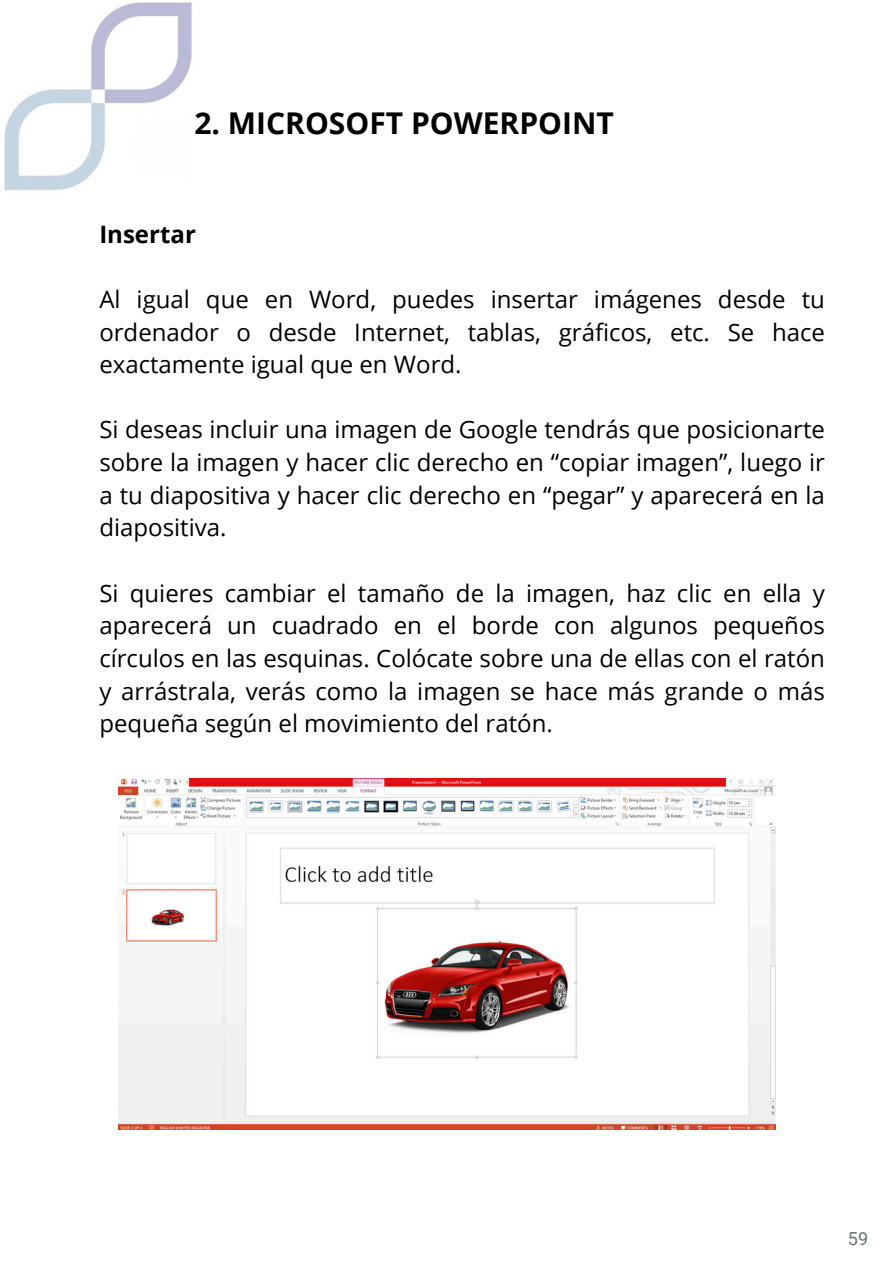
<style>
.page{position:relative;width:893px;height:1264px;background:#fff}
.page>*{position:absolute;margin:0;border:0;box-sizing:border-box;transform-origin:0 0}
.t1{font:700 30px "Open Sans";color:#000}
.t2{font:24px/32.7px "Open Sans";color:#000;text-align:justify}
.t3{font:700 24px "Open Sans";color:#000}
.t4{font:18px "Roboto";color:#667867}
</style>
<div class="page">
<img style="left:4px;top:3px;width:188px;height:188px">
<img style="left:118px;top:778px;width:657px;height:351px">
<p class="t1" style="left:194px;top:102px;width:421px">2. MICROSOFT POWERPOINT</p>
<p class="t3" style="left:99px;top:217px;width:98px">Insertar</p>
<h1 class="t2" style="left:99px;top:282px;width:727px">Al igual que en Word, puedes insertar imágenes desde tu ordenador o desde Internet, tablas, gráficos, etc. Se hace exactamente igual que en Word.</h1>
<h2 class="t2" style="left:99px;top:413px;width:727px">Si deseas incluir una imagen de Google tendrás que posicionarte sobre la imagen y hacer clic derecho en “copiar imagen”, luego ir a tu diapositiva y hacer clic derecho en “pegar” y aparecerá en la diapositiva.</h2>
<p class="t2" style="left:99px;top:576px;width:727px">Si quieres cambiar el tamaño de la imagen, haz clic en ella y aparecerá un cuadrado en el borde con algunos pequeños círculos en las esquinas. Colócate sobre una de ellas con el ratón y arrástrala, verás como la imagen se hace más grande o más pequeña según el movimiento del ratón.</p>
<p class="t4" style="left:847px;top:1228px;width:22px">59</p>
</div>
